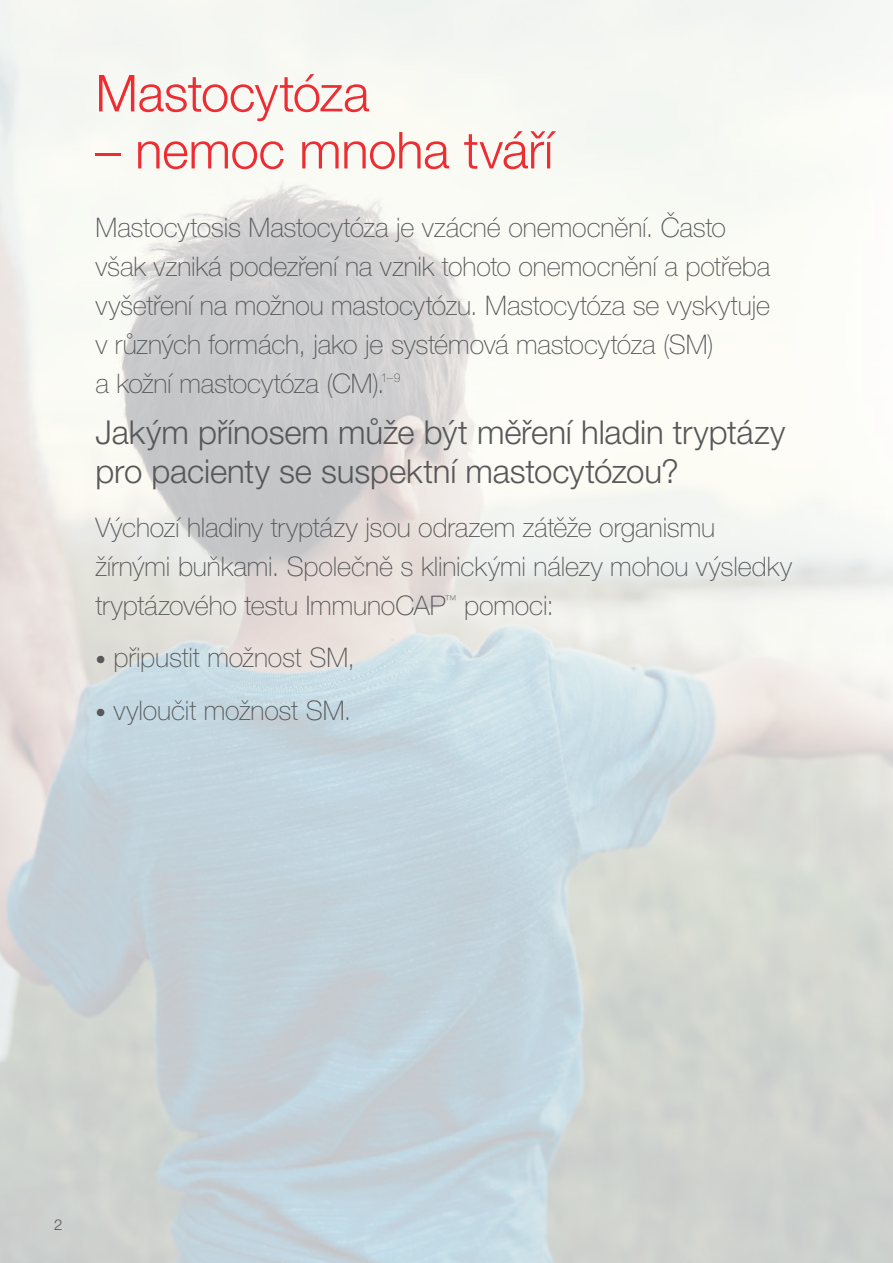
<style>
.page{position:relative;width:893px;height:1263px;background:#fff}
.page>*{position:absolute;margin:0;border:0;box-sizing:border-box;transform-origin:0 0}
.t1{font:300 51px "Helvetica Neue LTW1 G";letter-spacing:-.01em;color:#ee2d33}
.t2{font:300 33px/39px "Helvetica Neue LTW1 G";letter-spacing:-.005em;color:#57585a}
.t3{font:100 27px/39px "Helvetica Neue LTW1 G";letter-spacing:-.005em;color:#57585a}
.t4{font:300 15px "Helvetica Neue LTW1 G";color:#57585a}
.s1{font-size:21px}
</style>
<div class="page">
<h1 class="t1" style="left:95px;top:62px;width:276px">Mastocytóza</h1>
<h1 class="t1" style="left:95px;top:119px;width:459px">– nemoc mnoha tváří</h1>
<p class="t3" style="left:95px;top:208px;width:676px">Mastocytosis Mastocytóza je vzácné onemocnění. Často však vzniká podezření na vznik tohoto onemocnění a potřeba vyšetření na možnou mastocytózu. Mastocytóza se vyskytuje v různých formách, jako je systémová mastocytóza (SM)<br>a kožní mastocytóza (CM).<sup>1–9</sup></p>
<p class="t2" style="left:95px;top:412px;width:691px">Jakým přínosem může být měření hladin tryptázy pro pacienty se suspektní mastocytózou?</p>
<p class="t3" style="left:95px;top:508px;width:698px">Výchozí hladiny tryptázy jsou odrazem zátěže organismu žírnými buňkami. Společně s klinickými nálezy mohou výsledky tryptázového testu ImmunoCAP<sup>™</sup> pomoci:</p>
<p class="t3" style="left:95px;top:638px;width:261px"><span class="s1">•</span> připustit možnost SM,</p>
<p class="t3" style="left:95px;top:691px;width:257px"><span class="s1">•</span> vyloučit možnost SM.</p>
<p class="t4" style="left:54px;top:1215px;width:10px">2</p>
</div>
